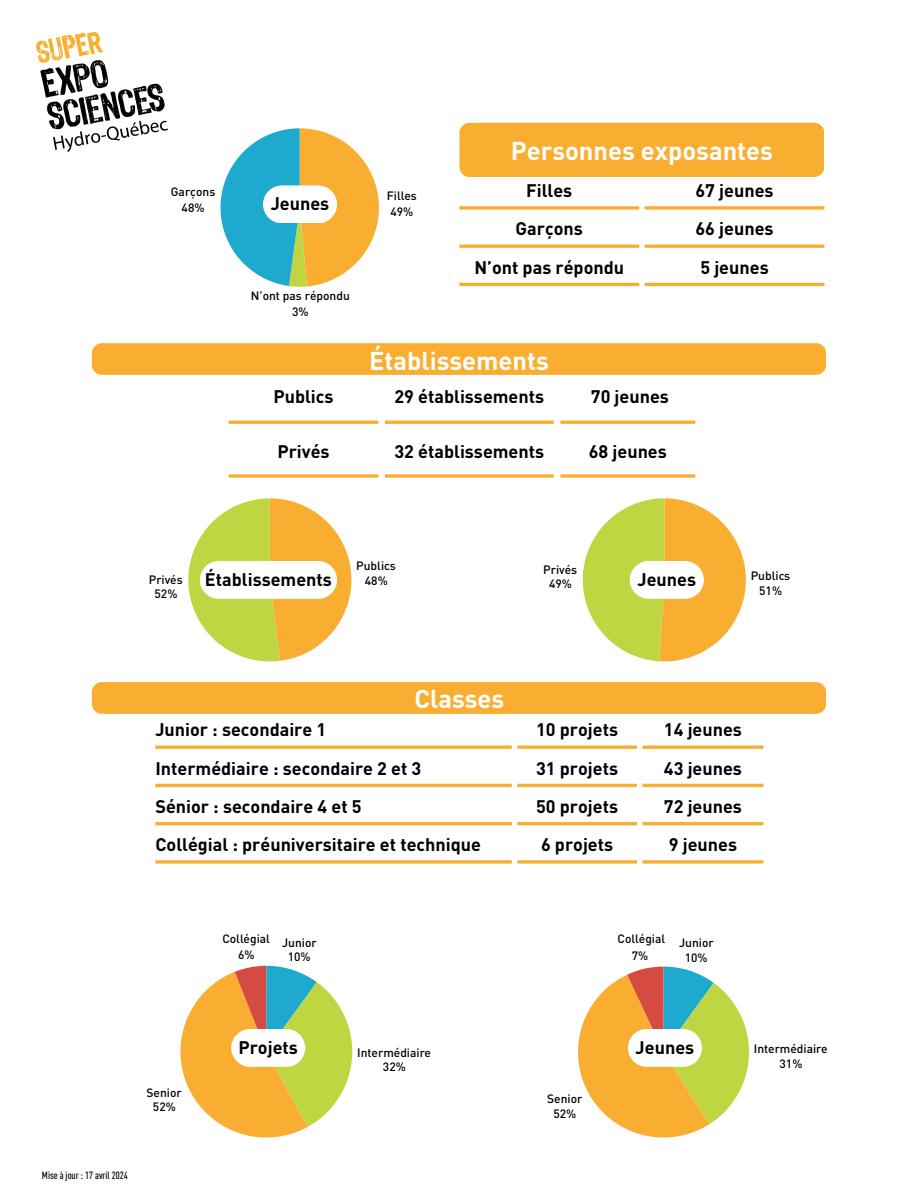
<style>
.page{position:relative;width:918px;height:1188px;background:#fff}
.page>*{position:absolute;margin:0;border:0;box-sizing:border-box;transform-origin:0 0}
.t1{font:700 25.5px "DIN Pro";color:#fff}
.t2{font:700 18px "DIN Pro";color:#000}
.t3{font:500 12px/14.4px "DIN Pro";color:#000;text-align:center}
.t4{font:500 condensed 10.5px "DIN Pro";color:#000}
</style>
<div class="page">
<hr style="left:229px;top:421px;width:149px;height:3px;background:#faae31">
<hr style="left:385px;top:421px;width:169px;height:3px;background:#faae31">
<hr style="left:561px;top:421px;width:134px;height:3px;background:#faae31">
<svg style="left:229px;top:474px;width:149px;height:4px"></svg>
<svg style="left:385px;top:474px;width:169px;height:4px"></svg>
<svg style="left:561px;top:474px;width:134px;height:4px"></svg>
<svg style="left:155px;top:745px;width:357px;height:4px"></svg>
<svg style="left:517px;top:745px;width:120px;height:4px"></svg>
<svg style="left:643px;top:745px;width:120px;height:4px"></svg>
<hr style="left:155px;top:784px;width:357px;height:3px;background:#faae31">
<hr style="left:517px;top:784px;width:120px;height:3px;background:#faae31">
<hr style="left:643px;top:784px;width:120px;height:3px;background:#faae31">
<hr style="left:155px;top:822px;width:357px;height:3px;background:#faae31">
<hr style="left:517px;top:822px;width:120px;height:3px;background:#faae31">
<hr style="left:643px;top:822px;width:120px;height:3px;background:#faae31">
<svg style="left:155px;top:860px;width:357px;height:4px"></svg>
<svg style="left:517px;top:860px;width:120px;height:4px"></svg>
<svg style="left:643px;top:860px;width:120px;height:4px"></svg>
<svg style="left:578px;top:967px;width:171px;height:171px"></svg>
<svg style="left:583px;top:498px;width:163px;height:163px"></svg>
<div style="left:92px;top:343px;width:734px;height:32px;background:#faae31;border-radius:10px"></div>
<div style="left:92px;top:682px;width:734px;height:32px;background:#faae31;border-radius:10px"></div>
<img style="left:37px;top:33px;width:130px;height:118px">
<svg style="left:188px;top:498px;width:163px;height:163px"></svg>
<svg style="left:180px;top:966px;width:172px;height:172px"></svg>
<svg style="left:459px;top:206px;width:180px;height:4px"></svg>
<svg style="left:645px;top:206px;width:179px;height:4px"></svg>
<svg style="left:459px;top:244px;width:180px;height:4px"></svg>
<svg style="left:645px;top:244px;width:179px;height:4px"></svg>
<hr style="left:459px;top:283px;width:180px;height:3px;background:#faae31">
<hr style="left:645px;top:283px;width:179px;height:3px;background:#faae31">
<svg style="left:220px;top:128px;width:159px;height:159px"></svg>
<div style="left:459px;top:123px;width:365px;height:54px;background:#faae31;border-radius:10px"></div>
<div style="left:231px;top:1029px;width:74px;height:38px;background:#fff;border-radius:19px"></div>
<div style="left:628px;top:1029px;width:74px;height:38px;background:#fff;border-radius:19px"></div>
<div style="left:630px;top:561px;width:74px;height:38px;background:#fff;border-radius:19px"></div>
<div style="left:200px;top:561px;width:137px;height:38px;background:#fff;border-radius:19px"></div>
<div style="left:263px;top:185px;width:74px;height:38px;background:#fff;border-radius:19px"></div>
<h2 class="t3" style="left:171px;top:183px;width:46px;line-height:16px">Garçons<br>48%</h2>
<h2 class="t3" style="left:387px;top:188px;width:32px;line-height:16px;text-align:left">Filles<br>49%</h2>
<p class="t2" style="left:271px;top:192px;width:60px">Jeunes</p>
<p class="t3" style="left:251px;top:287px;width:101px;line-height:16px">N’ont pas répondu<br>3%</p>
<p class="t1" style="left:511px;top:134px;width:264px">Personnes exposantes</p>
<h2 class="t2" style="left:526px;top:179px;width:48px">Filles</h2>
<h2 class="t2" style="left:696px;top:179px;width:80px">67 jeunes</h2>
<h1 class="t2" style="left:516px;top:217px;width:69px">Garçons</h1>
<p class="t2" style="left:696px;top:217px;width:80px">66 jeunes</p>
<p class="t2" style="left:474px;top:255px;width:151px">N’ont pas répondu</p>
<p class="t2" style="left:700px;top:255px;width:70px">5 jeunes</p>
<p class="t1" style="left:369px;top:344px;width:181px">Établissements</p>
<p class="t2" style="left:273px;top:385px;width:62px">Publics</p>
<h3 class="t2" style="left:395px;top:385px;width:151px">29 établissements</h3>
<h2 class="t2" style="left:591px;top:385px;width:80px">70 jeunes</h2>
<h3 class="t2" style="left:277px;top:439px;width:54px">Privés</h3>
<h3 class="t2" style="left:395px;top:439px;width:151px">32 établissements</h3>
<h1 class="t2" style="left:589px;top:439px;width:80px">68 jeunes</h1>
<p class="t3" style="left:149px;top:572px;width:35px">Privés</p>
<p class="t3" style="left:155px;top:586px;width:24px">52%</p>
<p class="t3" style="left:356px;top:558px;width:41px">Publics<br>48%</p>
<p class="t3" style="left:543px;top:562px;width:35px">Privés</p>
<p class="t2" style="left:205px;top:567px;width:128px">Établissements</p>
<p class="t2" style="left:638px;top:567px;width:60px">Jeunes</p>
<p class="t3" style="left:549px;top:576px;width:24px">49%</p>
<p class="t3" style="left:751px;top:568px;width:41px">Publics<br>51%</p>
<p class="t1" style="left:414px;top:682px;width:91px">Classes</p>
<p class="t2" style="left:155px;top:718px;width:172px">Junior : secondaire 1</p>
<p class="t2" style="left:536px;top:718px;width:83px">10 projets</p>
<p class="t2" style="left:664px;top:718px;width:80px">14 jeunes</p>
<p class="t2" style="left:155px;top:756px;width:268px">Intermédiaire : secondaire 2 et 3</p>
<p class="t2" style="left:536px;top:756px;width:83px">31 projets</p>
<p class="t2" style="left:664px;top:756px;width:80px">43 jeunes</p>
<h1 class="t2" style="left:155px;top:795px;width:208px">Sénior : secondaire 4 et 5</h1>
<p class="t2" style="left:536px;top:795px;width:83px">50 projets</p>
<p class="t2" style="left:664px;top:795px;width:80px">72 jeunes</p>
<p class="t2" style="left:155px;top:833px;width:327px">Collégial : préuniversitaire et technique</p>
<p class="t2" style="left:541px;top:833px;width:74px">6 projets</p>
<p class="t2" style="left:669px;top:833px;width:70px">9 jeunes</p>
<p class="t3" style="left:222px;top:929px;width:49px;line-height:16.8px">Collégial<br>6%</p>
<p class="t3" style="left:282px;top:935px;width:36px">Junior<br>10%</p>
<p class="t3" style="left:618px;top:930px;width:49px;line-height:16.8px">Collégial<br>7%</p>
<p class="t3" style="left:679px;top:935px;width:36px">Junior<br>10%</p>
<p class="t3" style="left:147px;top:1085px;width:37px">Senior<br>52%</p>
<p class="t4" style="left:42px;top:1169px;width:87px">Mise à jour : 17 avril 2024</p>
<p class="t2" style="left:238px;top:1035px;width:61px">Projets</p>
<p class="t2" style="left:636px;top:1035px;width:60px">Jeunes</p>
<p class="t3" style="left:357px;top:1045px;width:75px">Intermédiaire<br>32%</p>
<p class="t3" style="left:547px;top:1091px;width:37px">Senior<br>52%</p>
<p class="t3" style="left:754px;top:1042px;width:75px">Intermédiaire<br>31%</p>
</div>
